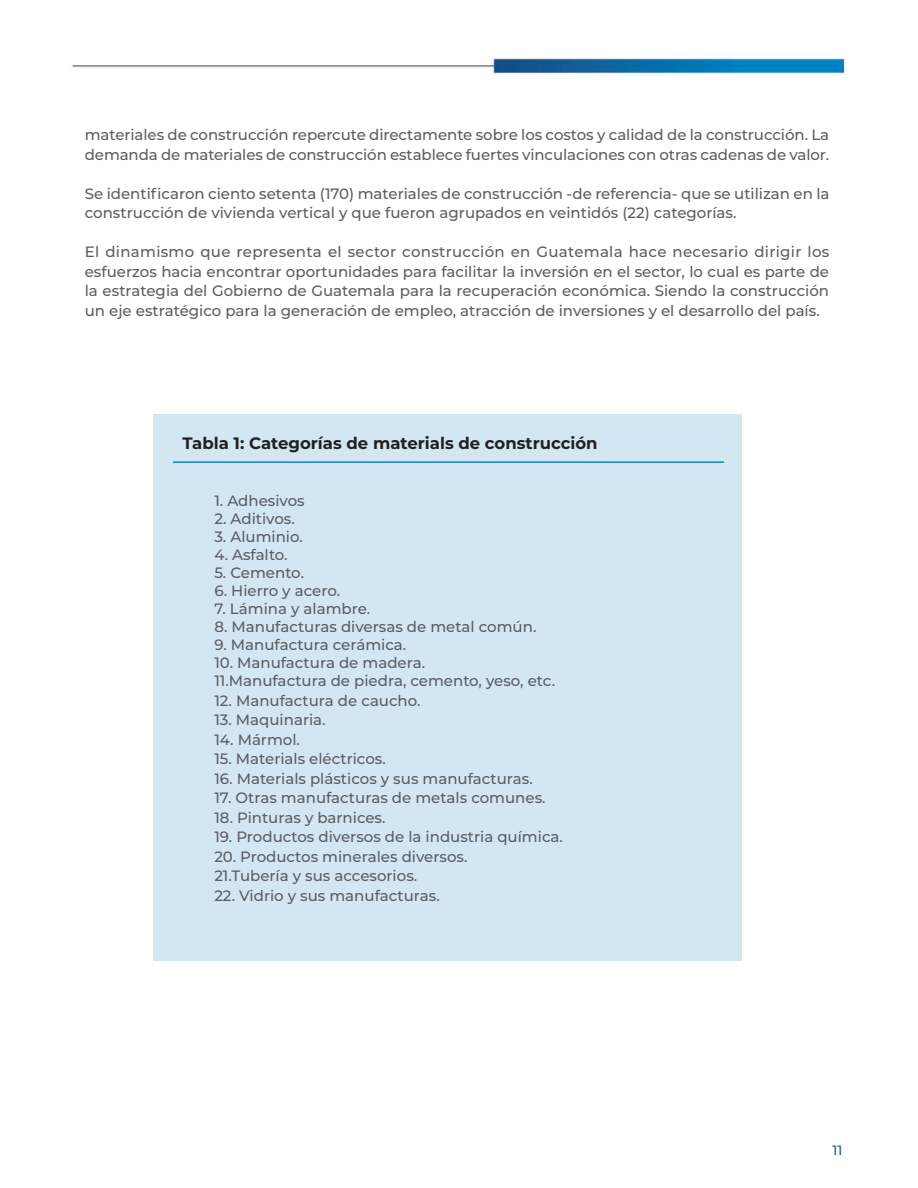
<style>
.page{position:relative;width:918px;height:1188px;background:#fff}
.page>*{position:absolute;margin:0;border:0;box-sizing:border-box;transform-origin:0 0}
.t1{font:700 16.5px "Montserrat";color:#231f20}
.t2{font:500 15px/19.5px "Montserrat";color:#5a5f61}
.t3{font:500 13.5px "Montserrat";color:#175d9e}
</style>
<div class="page">
<img style="left:70px;top:58px;width:777px;height:903px">
<div style="left:153px;top:414px;width:588px;height:546px;background:#d3e7f3"></div>
<hr style="left:173px;top:461px;width:551px;height:2px;background:#0575bd">
<p class="t2" style="left:85px;top:124px;width:746px">materiales de construcción repercute directamente sobre los costos y calidad de la construcción. La demanda de materiales de construcción establece fuertes vinculaciones con otras cadenas de valor.</p>
<p class="t2" style="left:85px;top:183px;width:746px">Se identificaron ciento setenta (170) materiales de construcción -de referencia- que se utilizan en la construcción de vivienda vertical y que fueron agrupados en veintidós (22) categorías.</p>
<p class="t2" style="left:85px;top:241px;width:746px;text-align:justify">El dinamismo que representa el sector construcción en Guatemala hace necesario dirigir los esfuerzos hacia encontrar oportunidades para facilitar la inversión en el sector, lo cual es parte de la estrategia del Gobierno de Guatemala para la recuperación económica. Siendo la construcción un eje estratégico para la generación de empleo, atracción de inversiones y el desarrollo del país.</p>
<p class="t1" style="left:182px;top:432px;width:417px">Tabla 1: Categorías de materials de construcción</p>
<p class="t2" style="left:214px;top:490px;width:92px">1. Adhesivos</p>
<p class="t2" style="left:214px;top:508px;width:82px">2. Aditivos.</p>
<p class="t2" style="left:214px;top:526px;width:90px">3. Aluminio.</p>
<p class="t2" style="left:214px;top:544px;width:75px">4. Asfalto.</p>
<p class="t2" style="left:214px;top:562px;width:91px">5. Cemento.</p>
<p class="t2" style="left:214px;top:580px;width:127px">6. Hierro y acero.</p>
<p class="t2" style="left:214px;top:598px;width:157px">7. Lámina y alambre.</p>
<p class="t2" style="left:214px;top:616px;width:324px">8. Manufacturas diversas de metal común.</p>
<p class="t2" style="left:214px;top:634px;width:194px">9. Manufactura cerámica.</p>
<p class="t2" style="left:214px;top:653px;width:342px;line-height:18px">10. Manufactura de madera.<br>11.Manufactura de piedra, cemento, yeso, etc.</p>
<p class="t2" style="left:214px;top:690px;width:208px">12. Manufactura de caucho.</p>
<p class="t2" style="left:214px;top:709px;width:113px">13. Maquinaria.</p>
<p class="t2" style="left:214px;top:729px;width:87px">14. Mármol.</p>
<p class="t2" style="left:214px;top:748px;width:173px">15. Materials eléctricos.</p>
<p class="t2" style="left:214px;top:768px;width:320px">16. Materials plásticos y sus manufacturas.</p>
<p class="t2" style="left:214px;top:787px;width:333px">17. Otras manufacturas de metals comunes.</p>
<p class="t2" style="left:214px;top:807px;width:173px">18. Pinturas y barnices.</p>
<p class="t2" style="left:214px;top:826px;width:350px">19. Productos diversos de la industria química.</p>
<p class="t2" style="left:214px;top:846px;width:255px">20. Productos minerales diversos.<br>21.Tubería y sus accesorios.</p>
<p class="t2" style="left:214px;top:885px;width:227px">22. Vidrio y sus manufacturas.</p>
<p class="t3" style="left:833px;top:1141px;width:11px">11</p>
</div>
